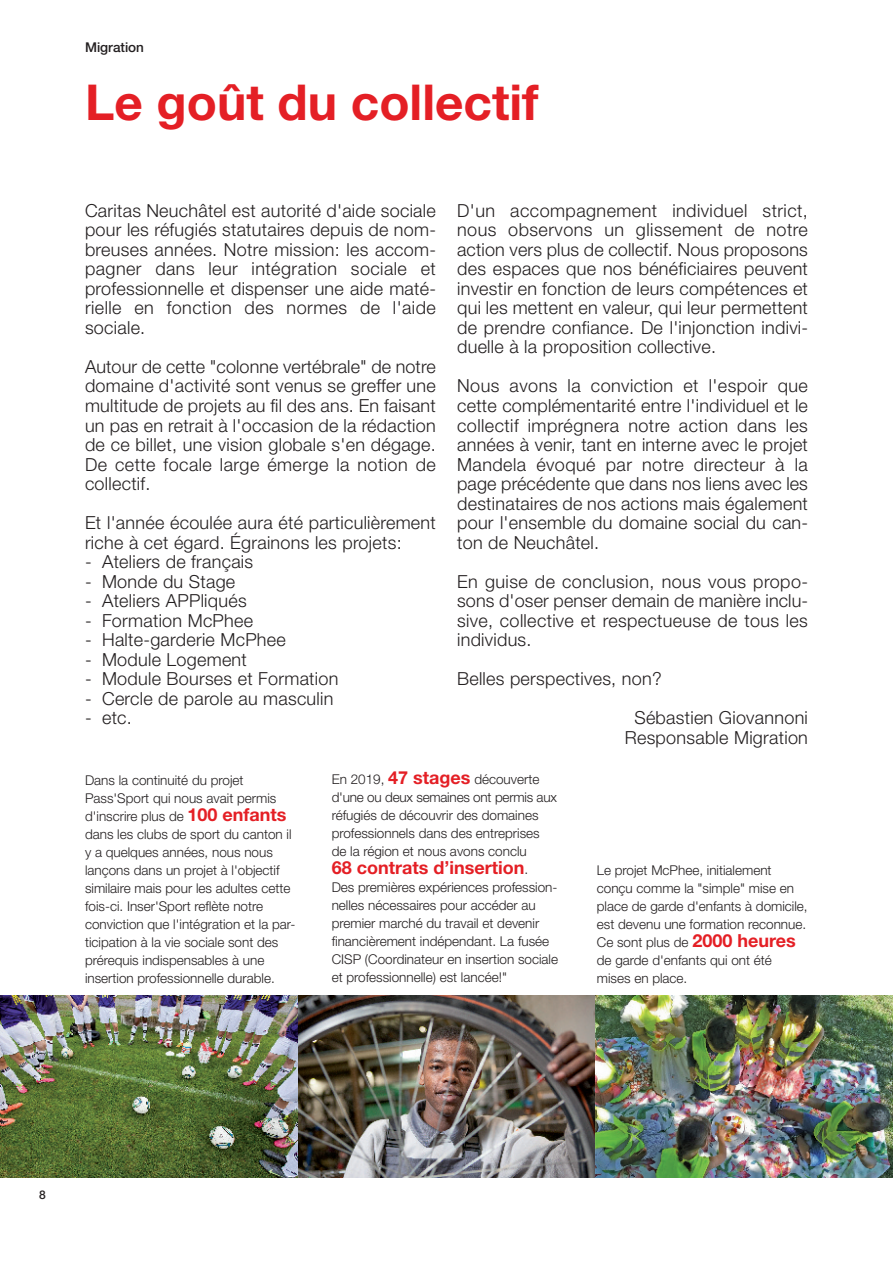
<style>
.page{position:relative;width:893px;height:1263px;background:#fff}
.page>*{position:absolute;margin:0;border:0;box-sizing:border-box;transform-origin:0 0}
.t1{font:700 49.5px "Helvetica Neue LT Std";color:#e41f25}
.t2{font:300 18px/19.5px "Helvetica Neue LT Std";letter-spacing:.015em;color:#231f20;text-align:justify}
.t3{font:700 18px "Helvetica Neue LT Std";color:#e41f25}
.t4{font:300 13.5px/18px "Helvetica Neue LT Std";color:#231f20}
.t5{font:500 13.5px "Helvetica Neue LT Std";color:#231f20}
.t6{font:500 12px "Helvetica Neue LT Std";color:#231f20}
.s1{font-weight:700;font-size:18px;color:#e41f25}
.s2{font-weight:300;font-size:13.5px;color:#231f20}
</style>
<div class="page">
<img style="left:298px;top:995px;width:595px;height:183px">
<img style="left:0;top:995px;width:298px;height:183px">
<p class="t5" style="left:85px;top:43px;width:61px">Migration</p>
<h1 class="t1" style="left:85px;top:85px;width:455px">Le goût du collectif</h1>
<p class="t2" style="left:85px;top:202px;width:353px">Caritas Neuchâtel est autorité d'aide sociale pour les réfugiés statutaires depuis de nom&shy;breuses années. Notre mission: les accom&shy;pagner dans leur intégration sociale et professionnelle et dispenser une aide maté&shy;rielle en fonction des normes de l'aide sociale.</p>
<p class="t2" style="left:85px;top:358px;width:352px">Autour de cette "colonne vertébrale" de notre domaine d'activité sont venus se greffer une multitude de projets au fil des ans. En faisant un pas en retrait à l'occasion de la rédaction de ce billet, une vision globale s'en dégage.<br>De cette focale large émerge la notion de collectif.</p>
<p class="t2" style="left:85px;top:514px;width:352px">Et l'année écoulée aura été particulièrement riche à cet égard. Égrainons les projets:</p>
<p class="t2" style="left:85px;top:553px;width:170px">- Ateliers de français</p>
<p class="t2" style="left:85px;top:573px;width:152px">- Monde du Stage</p>
<p class="t2" style="left:85px;top:592px;width:163px">- Ateliers APPliqués</p>
<p class="t2" style="left:85px;top:612px;width:170px">- Formation McPhee</p>
<p class="t2" style="left:85px;top:631px;width:202px">- Halte-garderie McPhee</p>
<p class="t2" style="left:85px;top:651px;width:163px">- Module Logement</p>
<p class="t2" style="left:85px;top:670px;width:255px">- Module Bourses et Formation</p>
<p class="t2" style="left:85px;top:690px;width:250px">- Cercle de parole au masculin</p>
<p class="t2" style="left:85px;top:709px;width:48px">- etc.</p>
<p class="t2" style="left:457px;top:202px;width:353px">D'un accompagnement individuel strict, nous observons un glissement de notre action vers plus de collectif. Nous proposons des espaces que nos bénéficiaires peuvent investir en fonction de leurs compétences et qui les mettent en valeur, qui leur permettent de prendre confiance. De l'injonction indivi&shy;duelle à la proposition collective.</p>
<p class="t2" style="left:457px;top:378px;width:353px">Nous avons la conviction et l'espoir que cette complémentarité entre l'individuel et le collectif imprégnera notre action dans les années à venir, tant en interne avec le projet Mandela évoqué par notre directeur à la page précédente que dans nos liens avec les destinataires de nos actions mais également pour l'ensemble du domaine social du can&shy;ton de Neuchâtel.</p>
<p class="t2" style="left:457px;top:573px;width:353px">En guise de conclusion, nous vous propo&shy;sons d'oser penser demain de manière inclu&shy;sive, collective et respectueuse de tous les individus.</p>
<p class="t2" style="left:634px;top:661px;width:175px;line-height:39px;text-indent:-177px">Belles perspectives, non?<br>Sébastien Giovannoni</p>
<p class="t2" style="left:625px;top:729px;width:185px">Responsable Migration</p>
<p class="t4" style="left:85px;top:772px;width:212px">Dans la continuité du projet Pass'Sport qui nous avait permis d'inscrire plus de <span class="s1">100 enfants </span>dans les clubs de sport du canton il y a quelques années, nous nous lançons dans un projet à l'objectif similaire mais pour les adultes cette fois-ci. Inser'Sport reflète notre conviction que l'intégration et la par&shy;ticipation à la vie sociale sont des prérequis indispensables à une insertion professionnelle durable.</p>
<p class="t4" style="left:332px;top:772px;width:227px">En 2019, <span class="s1">47 stages</span> découverte d'une ou deux semaines ont permis aux réfugiés de découvrir des domaines professionnels dans des entreprises de la région et nous avons conclu</p>
<p class="t3" style="left:332px;top:861px;width:198px">68 contrats d’insertion<span class="s2">.</span></p>
<p class="t4" style="left:332px;top:880px;width:228px">Des premières expériences profession&shy;nelles nécessaires pour accéder au premier marché du travail et devenir financièrement indépendant. La fusée CISP (Coordinateur en insertion sociale et professionnelle) est lancée!"</p>
<p class="t4" style="left:597px;top:862px;width:212px">Le projet McPhee, initialement conçu comme la "simple" mise en place de garde d'enfants à domicile, est devenu une formation reconnue.<br>Ce sont plus de <span class="s1">2000 heures </span>de garde d'enfants qui ont été mises en place.</p>
<p class="t6" style="left:39px;top:1191px;width:8px">8</p>
</div>
